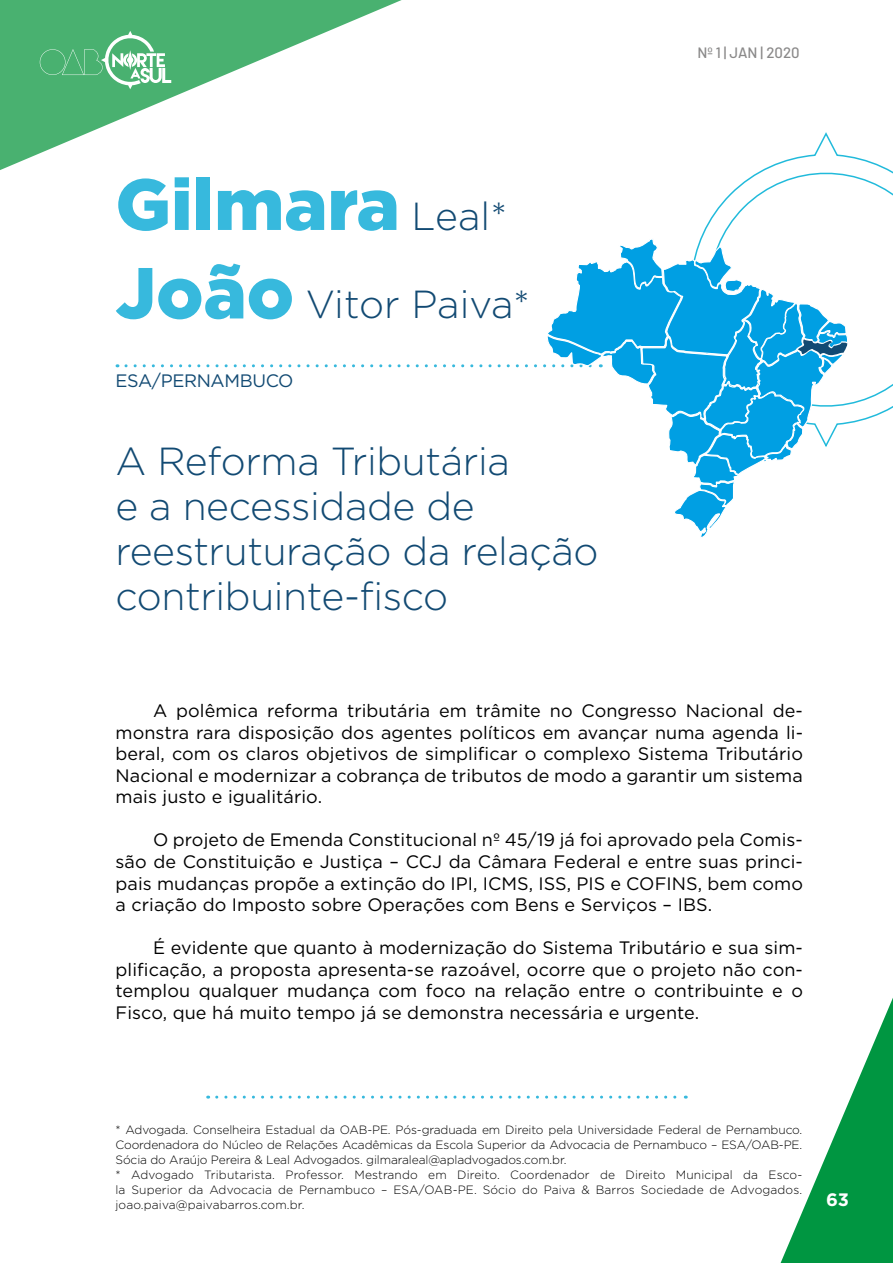
<style>
.page{position:relative;width:893px;height:1263px;background:#fff}
.page>*{position:absolute;margin:0;border:0;box-sizing:border-box;transform-origin:0 0}
.t1{font:900 72.15px "Gotham HTF";color:#37b9dd}
.t2{font:300 39.15px/45px "Gotham HTF";letter-spacing:-.01em;color:#124a73}
.t3{font:18px/21.6px "Gotham HTF";letter-spacing:.005em;color:#000;text-align:justify}
.t4{font:18px "Gotham HTF";letter-spacing:-.02em;color:#124a73}
.t5{font:700 18px "Gotham HTF";color:#fff}
.t6{font:500 15px "Barlow";color:#8a8989}
.t7{font:300 12px/15px "Gotham HTF";letter-spacing:-.01em;color:#000}
.s1{font-weight:300;font-size:39.15px;color:#124a73}
.s2{font-weight:900;font-size:72.15px;color:#37b9dd}
</style>
<div class="page">
<svg style="left:0;top:0;width:402px;height:170px"></svg>
<svg style="left:780px;top:998px;width:113px;height:265px"></svg>
<svg style="left:40px;top:31px;width:131px;height:58px;background:#66bd87"></svg>
<svg style="left:217px;top:1095px;width:469px;height:3px"></svg>
<svg style="left:702px;top:132px;width:191px;height:292px"></svg>
<svg style="left:126px;top:234px;width:722px;height:303px"></svg>
<p class="t6" style="left:697px;top:44px;width:104px">Nº 1 | JAN | 2020</p>
<h1 class="t1" style="left:116px;top:163px;width:393px">Gilmara <span class="s1">Leal*</span></h1>
<h2 class="t2" style="left:116px;top:282px;width:416px"><span class="s2">João</span> Vitor Paiva*</h2>
<p class="t4" style="left:116px;top:370px;width:180px">ESA/PERNAMBUCO</p>
<h2 class="t2" style="left:116px;top:438px;width:485px">A Reforma Tributária<br>e a necessidade de reestruturação da relação contribuinte-fisco</h2>
<p class="t3" style="left:116px;top:700px;width:689px;text-indent:37px">A polêmica reforma tributária em trâmite no Congresso Nacional de&shy;monstra rara disposição dos agentes políticos em avançar numa agenda li&shy;beral, com os claros objetivos de simplificar o complexo Sistema Tributário Nacional e modernizar a cobrança de tributos de modo a garantir um sistema mais justo e igualitário.</p>
<p class="t3" style="left:116px;top:829px;width:689px;text-indent:37px">O projeto de Emenda Constitucional nº 45/19 já foi aprovado pela Comis&shy;são de Constituição e Justiça – CCJ da Câmara Federal e entre suas princi&shy;pais mudanças propõe a extinção do IPI, ICMS, ISS, PIS e COFINS, bem como a criação do Imposto sobre Operações com Bens e Serviços – IBS.</p>
<p class="t3" style="left:116px;top:936px;width:689px;text-indent:37px">É evidente que quanto à modernização do Sistema Tributário e sua sim&shy;plificação, a proposta apresenta-se razoável, ocorre que o projeto não con&shy;templou qualquer mudança com foco na relação entre o contribuinte e o Fisco, que há muito tempo já se demonstra necessária e urgente.</p>
<p class="t7" style="left:116px;top:1122px;width:688px">* Advogada. Conselheira Estadual da OAB-PE. Pós-graduada em Direito pela Universidade Federal de Pernambuco.<br>Coordenadora do Núcleo de Relações Acadêmicas da Escola Superior da Advocacia de Pernambuco – ESA/OAB-PE.<br>Sócia do Araújo Pereira &amp; Leal Advogados. gilmaraleal@apladvogados.com.br.<br>* Advogado Tributarista. Professor. Mestrando em Direito. Coordenador de Direito Municipal da Esco&shy;la Superior da Advocacia de Pernambuco – ESA/OAB-PE. Sócio do Paiva &amp; Barros Sociedade de Advogados. joao.paiva@paivabarros.com.br.</p>
<p class="t5" style="left:826px;top:1189px;width:24px">63</p>
</div>
